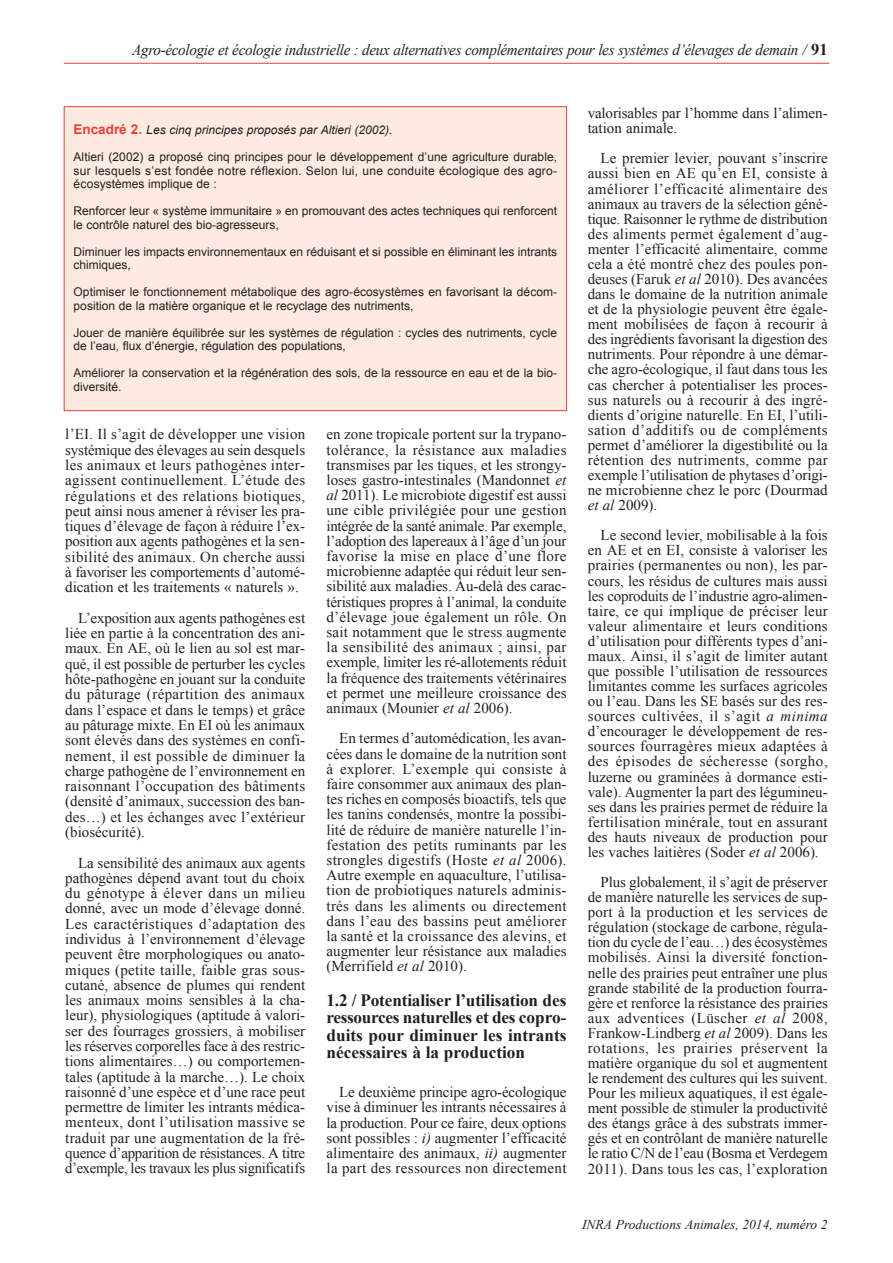
<style>
.page{position:relative;width:893px;height:1263px;background:#fff}
.page>*{position:absolute;margin:0;border:0;box-sizing:border-box;transform-origin:0 0}
.t1{font:700 17.25px/17.4px "Times New Roman";color:#231f20;text-align:justify}
.t2{font:italic 15.75px "Times New Roman";letter-spacing:-.02em;color:#231f20;scale:.96 1}
.t3{font:15px/15.1px "Times New Roman";color:#231f20;text-align:justify}
.t4{font:italic 13.5px "Times New Roman";color:#231f20}
.t5{font:12px/13.5px "Arial";color:#231f20}
.t6{font:italic 12px "Arial";color:#231f20}
.s1{font-weight:700;font-style:normal;font-size:16.5px}
.s2{font-weight:700;font-style:normal;font-size:13.5px;color:#ee3e34}
.s3{font-style:italic}
</style>
<div class="page">
<hr style="left:64px;top:63px;width:765px;height:1px;background:#ee3e34">
<div style="left:65px;top:107px;width:501px;height:303px;background:#fdeae1"></div>
<div style="left:64px;top:106px;width:503px;height:305px;border:1px solid #ee3e34"></div>
<p class="t2" style="left:132px;top:41px;width:726px">Agro-écologie et écologie industrielle : deux alternatives complémentaires pour les systèmes d’élevages de demain / <span class="s1">91</span></p>
<p class="t6" style="left:74px;top:123px;width:320px"><span class="s2">Encadré 2.</span> Les cinq principes proposés par Altieri (2002).</p>
<p class="t5" style="left:74px;top:150px;width:485px;text-align:justify">Altieri (2002) a proposé cinq principes pour le développement d’une agriculture durable, sur lesquels s’est fondée notre réflexion. Selon lui, une conduite écologique des agro&shy;écosystèmes implique de :</p>
<p class="t5" style="left:74px;top:204px;width:485px">Renforcer leur « système immunitaire » en promouvant des actes techniques qui renforcent le contrôle naturel des bio-agresseurs,</p>
<p class="t5" style="left:74px;top:245px;width:485px">Diminuer les impacts environnementaux en réduisant et si possible en éliminant les intrants chimiques,</p>
<p class="t5" style="left:74px;top:285px;width:485px">Optimiser le fonctionnement métabolique des agro-écosystèmes en favorisant la décom&shy;position de la matière organique et le recyclage des nutriments,</p>
<p class="t5" style="left:74px;top:326px;width:485px">Jouer de manière équilibrée sur les systèmes de régulation : cycles des nutriments, cycle de l’eau, flux d’énergie, régulation des populations,</p>
<p class="t5" style="left:74px;top:366px;width:485px">Améliorer la conservation et la régénération des sols, de la ressource en eau et de la bio&shy;diversité.</p>
<p class="t3" style="left:65px;top:427px;width:241px">l’EI. Il s’agit de développer une vision systémique des élevages au sein desquels les animaux et leurs pathogènes inter&shy;agissent continuellement. L’étude des régulations et des relations biotiques, peut ainsi nous amener à réviser les pra&shy;tiques d’élevage de façon à réduire l’ex&shy;position aux agents pathogènes et la sen&shy;sibilité des animaux. On cherche aussi à favoriser les comportements d’automé&shy;dication et les traitements « naturels ».</p>
<p class="t3" style="left:65px;top:610px;width:242px;text-indent:13px">L’exposition aux agents pathogènes est liée en partie à la concentration des ani&shy;maux. En AE, où le lien au sol est mar&shy;qué, il est possible de perturber les cycles hôte-pathogène en jouant sur la conduite du pâturage (répartition des animaux dans l’espace et dans le temps) et grâce au pâturage mixte. En EI où les animaux sont élevés dans des systèmes en confi&shy;nement, il est possible de diminuer la charge pathogène de l’environnement en raisonnant l’occupation des bâtiments (densité d’animaux, succession des ban&shy;des…) et les échanges avec l’extérieur (biosécurité).</p>
<p class="t3" style="left:65px;top:855px;width:242px;text-indent:13px">La sensibilité des animaux aux agents pathogènes dépend avant tout du choix du génotype à élever dans un milieu donné, avec un mode d’élevage donné.<br>Les caractéristiques d’adaptation des individus à l’environnement d’élevage peuvent être morphologiques ou anato&shy;miques (petite taille, faible gras sous&shy;cutané, absence de plumes qui rendent les animaux moins sensibles à la cha&shy;leur), physiologiques (aptitude à valori&shy;ser des fourrages grossiers, à mobiliser les réserves corporelles face à des restric&shy;tions alimentaires…) ou comportemen&shy;tales (aptitude à la marche…). Le choix raisonné d’une espèce et d’une race peut permettre de limiter les intrants médica&shy;menteux, dont l’utilisation massive se traduit par une augmentation de la fré&shy;quence d’apparition de résistances. A titre d’exemple, les travaux les plus significatifs</p>
<p class="t3" style="left:326px;top:427px;width:242px">en zone tropicale portent sur la trypano&shy;tolérance, la résistance aux maladies transmises par les tiques, et les strongy&shy;loses gastro-intestinales (Mandonnet <span class="s3">et al</span> 2011). Le microbiote digestif est aussi une cible privilégiée pour une gestion intégrée de la santé animale. Par exemple, l’adoption des lapereaux à l’âge d’un jour favorise la mise en place d’une flore microbienne adaptée qui réduit leur sen&shy;sibilité aux maladies. Au-delà des carac&shy;téristiques propres à l’animal, la conduite d’élevage joue également un rôle. On sait notamment que le stress augmente la sensibilité des animaux ; ainsi, par exemple, limiter les ré-allotements réduit la fréquence des traitements vétérinaires et permet une meilleure croissance des animaux (Mounier <span class="s3">et al</span> 2006).</p>
<p class="t3" style="left:327px;top:731px;width:242px;text-indent:13px">En termes d’automédication, les avan&shy;cées dans le domaine de la nutrition sont à explorer. L’exemple qui consiste à faire consommer aux animaux des plan&shy;tes riches en composés bioactifs, tels que les tanins condensés, montre la possibi&shy;lité de réduire de manière naturelle l’in&shy;festation des petits ruminants par les strongles digestifs (Hoste <span class="s3">et al</span> 2006).<br>Autre exemple en aquaculture, l’utilisa&shy;tion de probiotiques naturels adminis&shy;trés dans les aliments ou directement dans l’eau des bassins peut améliorer la santé et la croissance des alevins, et augmenter leur résistance aux maladies (Merrifield <span class="s3">et al</span> 2010).</p>
<p class="t1" style="left:326px;top:991px;width:241px">1.2 / Potentialiser l’utilisation des ressources naturelles et des copro&shy;duits pour diminuer les intrants nécessaires à la production</p>
<p class="t3" style="left:326px;top:1084px;width:241px;text-indent:13px">Le deuxième principe agro-écologique vise à diminuer les intrants nécessaires à la production. Pour ce faire, deux options sont possibles : <span class="s3">i)</span> augmenter l’efficacité alimentaire des animaux, <span class="s3">ii)</span> augmenter la part des ressources non directement</p>
<p class="t3" style="left:588px;top:106px;width:241px">valorisables par l’homme dans l’alimen&shy;tation animale.</p>
<p class="t3" style="left:588px;top:151px;width:242px;text-indent:13px">Le premier levier, pouvant s’inscrire aussi bien en AE qu’en EI, consiste à améliorer l’efficacité alimentaire des animaux au travers de la sélection géné&shy;tique. Raisonner le rythme de distribution des aliments permet également d’aug&shy;menter l’efficacité alimentaire, comme cela a été montré chez des poules pon&shy;deuses (Faruk <span class="s3">et al</span> 2010). Des avancées dans le domaine de la nutrition animale et de la physiologie peuvent être égale&shy;ment mobilisées de façon à recourir à des ingrédients favorisant la digestion des nutriments. Pour répondre à une démar&shy;che agro-écologique, il faut dans tous les cas chercher à potentialiser les proces&shy;sus naturels ou à recourir à des ingré&shy;dients d’origine naturelle. En EI, l’utili&shy;sation d’additifs ou de compléments permet d’améliorer la digestibilité ou la rétention des nutriments, comme par exemple l’utilisation de phytases d’origi&shy;ne microbienne chez le porc (Dourmad <span class="s3">et al</span> 2009).</p>
<p class="t3" style="left:588px;top:528px;width:241px;text-indent:13px">Le second levier, mobilisable à la fois en AE et en EI, consiste à valoriser les prairies (permanentes ou non), les par&shy;cours, les résidus de cultures mais aussi les coproduits de l’industrie agro-alimen&shy;taire, ce qui implique de préciser leur valeur alimentaire et leurs conditions d’utilisation pour différents types d’ani&shy;maux. Ainsi, il s’agit de limiter autant que possible l’utilisation de ressources limitantes comme les surfaces agricoles ou l’eau. Dans les SE basés sur des res&shy;sources cultivées, il s’agit <span class="s3">a minima </span>d’encourager le développement de res&shy;sources fourragères mieux adaptées à des épisodes de sécheresse (sorgho, luzerne ou graminées à dormance esti&shy;vale). Augmenter la part des légumineu&shy;ses dans les prairies permet de réduire la fertilisation minérale, tout en assurant des hauts niveaux de production pour les vaches laitières (Soder <span class="s3">et al</span> 2006).</p>
<p class="t3" style="left:588px;top:874px;width:242px;text-indent:13px">Plus globalement, il s’agit de préserver de manière naturelle les services de sup&shy;port à la production et les services de régulation (stockage de carbone, régula&shy;tion du cycle de l’eau…) des écosystèmes mobilisés. Ainsi la diversité fonction&shy;nelle des prairies peut entraîner une plus grande stabilité de la production fourra&shy;gère et renforce la résistance des prairies aux adventices (Lüscher <span class="s3">et al</span> 2008, Frankow-Lindberg <span class="s3">et al</span> 2009). Dans les rotations, les prairies préservent la matière organique du sol et augmentent le rendement des cultures qui les suivent.<br>Pour les milieux aquatiques, il est égale&shy;ment possible de stimuler la productivité des étangs grâce à des substrats immer&shy;gés et en contrôlant de manière naturelle le ratio C/N de l’eau (Bosma et Verdegem 2011). Dans tous les cas, l’exploration</p>
<p class="t4" style="left:582px;top:1217px;width:247px">INRA Productions Animales, 2014, numéro 2</p>
</div>
